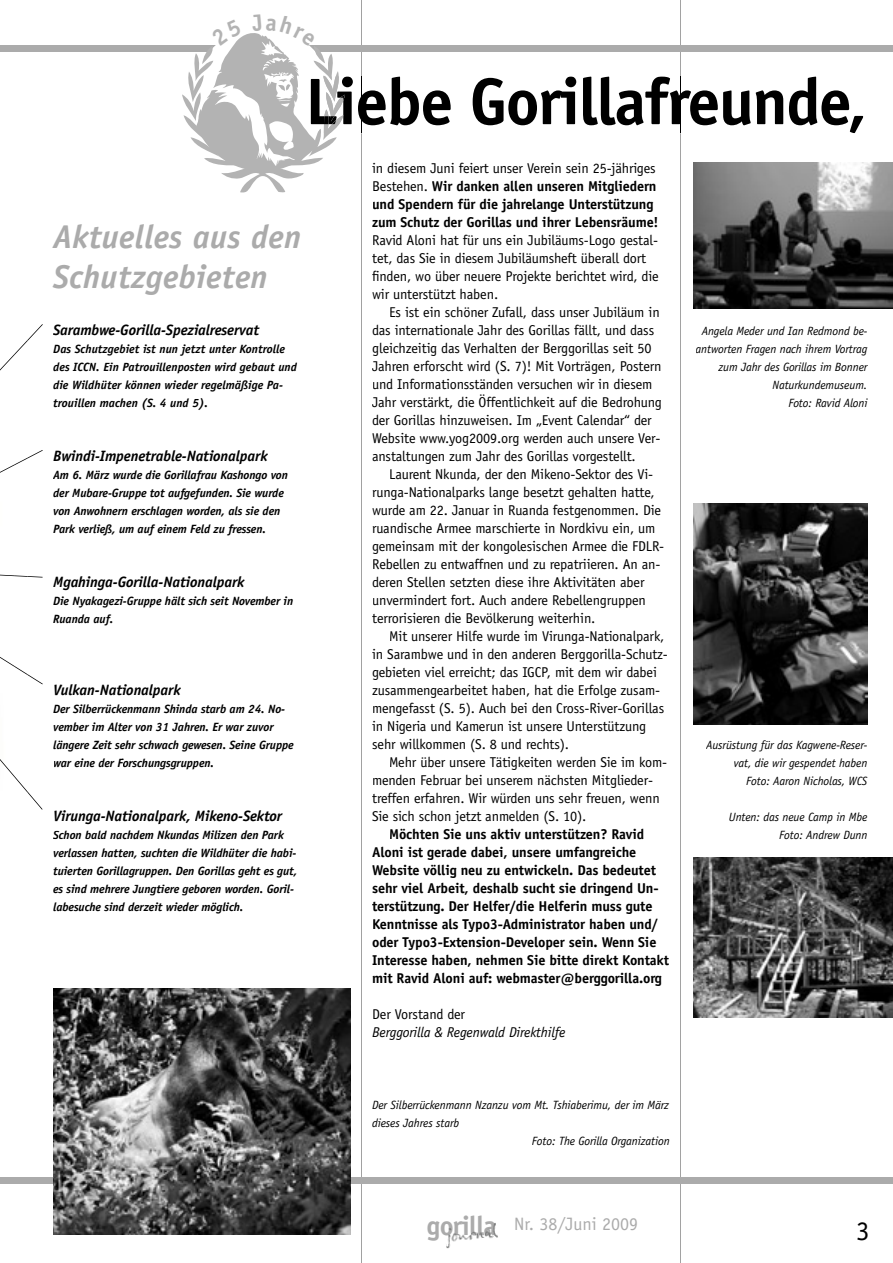
<style>
.page{position:relative;width:893px;height:1263px;background:#fff}
.page>*{position:absolute;margin:0;border:0;box-sizing:border-box;transform-origin:0 0}
.t1{font:700 66px "Officina Sans";letter-spacing:-.025em;color:#000}
.t2{font:italic 700 33px/39.6px "Officina Sans";letter-spacing:.01em;color:#ababab}
.t3{font:27px "Officina Sans";color:#000}
.t4{font:18px "Officina Sans";color:#ababab}
.t5{font:italic 700 15px "Officina Sans";letter-spacing:-.01em;color:#000}
.t6{font:14.25px/18px "Officina Sans";letter-spacing:-.01em;color:#000}
.t7{font:700 14.25px/18px "Officina Sans";letter-spacing:-.01em;color:#000}
.t8{font:italic 14.25px "Officina Sans";letter-spacing:-.01em;color:#000}
.t9{font:italic 700 12px/18px "Officina Sans";letter-spacing:-.01em;color:#000}
.t10{font:italic 12px/18px "Officina Sans";letter-spacing:-.01em;color:#000;text-align:right}
.s1{font-weight:400}
.s2{font-weight:700;font-size:27px}
</style>
<div class="page">
<hr style="left:680px;top:0;width:1px;height:76px;background:#000">
<hr style="left:680px;top:133px;width:1px;height:1130px;background:#000">
<hr style="left:361px;top:0;width:1px;height:76px;background:#000">
<hr style="left:361px;top:133px;width:1px;height:1130px;background:#000">
<div style="left:0;top:45px;width:893px;height:6px;background:#ababab"></div>
<svg style="left:15px;top:450px;width:28px;height:15px"></svg>
<img style="left:0;top:464px;width:15px;height:9px">
<svg style="left:0;top:575px;width:43px;height:3px"></svg>
<svg style="left:15px;top:666px;width:28px;height:18px"></svg>
<img style="left:0;top:657px;width:15px;height:10px">
<svg style="left:15px;top:777px;width:28px;height:33px"></svg>
<img style="left:0;top:759px;width:15px;height:19px">
<svg style="left:15px;top:324px;width:28px;height:31px"></svg>
<img style="left:0;top:353px;width:15px;height:18px">
<img style="left:446px;top:1223px;width:52px;height:26px">
<div style="left:0;top:1178px;width:893px;height:6px;background:#ababab"></div>
<img style="left:53px;top:989px;width:298px;height:246px">
<img style="left:693px;top:503px;width:174px;height:221px">
<img style="left:693px;top:857px;width:200px;height:160px">
<img style="left:693px;top:163px;width:200px;height:145px">
<hr style="left:680px;top:76px;width:1px;height:57px;background:#000">
<hr style="left:361px;top:76px;width:1px;height:57px;background:#000">
<svg style="left:182px;top:33px;width:163px;height:160px"></svg>
<h1 class="t1" style="left:305px;top:61px;width:564px">Liebe Gorillafreunde,</h1>
<h2 class="t2" style="left:53px;top:217px;width:249px">Aktuelles aus den<br>Schutzgebieten</h2>
<p class="t5" style="left:53px;top:321px;width:207px">Sarambwe-Gorilla-Spezialreservat</p>
<p class="t9" style="left:53px;top:340px;width:245px">Das Schutzgebiet ist nun jetzt unter Kontrolle des ICCN. Ein Patrouillenposten wird gebaut und die Wildhüter können wieder regelmäßige Pa&shy;trouillen machen (S. 4 und 5).</p>
<p class="t5" style="left:53px;top:447px;width:216px">Bwindi-Impenetrable-Nationalpark</p>
<p class="t9" style="left:53px;top:466px;width:236px">Am 6. März wurde die Gorillafrau Kashongo von der Mubare-Gruppe tot aufgefunden. Sie wurde von Anwohnern erschlagen worden, als sie den Park verließ, um auf einem Feld zu fressen.</p>
<p class="t5" style="left:53px;top:573px;width:193px">Mgahinga-Gorilla-Nationalpark</p>
<p class="t9" style="left:53px;top:592px;width:242px">Die Nyakagezi-Gruppe hält sich seit November in<br>Ruanda auf.</p>
<p class="t5" style="left:53px;top:681px;width:129px">Vulkan-Nationalpark</p>
<p class="t9" style="left:53px;top:700px;width:242px">Der Silberrückenmann Shinda starb am 24. No&shy;vember im Alter von 31 Jahren. Er war zuvor längere Zeit sehr schwach gewesen. Seine Gruppe war eine der Forschungsgruppen.</p>
<p class="t5" style="left:53px;top:807px;width:230px">Virunga-Nationalpark, Mikeno-Sektor</p>
<p class="t9" style="left:53px;top:826px;width:246px">Schon bald nachdem Nkundas Milizen den Park verlassen hatten, suchten die Wildhüter die habi&shy;tuierten Gorillagruppen. Den Gorillas geht es gut, es sind mehrere Jungtiere geboren worden. Goril&shy;labesuche sind derzeit wieder möglich.</p>
<p class="t7" style="left:372px;top:159px;width:288px"><span class="s1">in diesem Juni feiert unser Verein sein 25-jähriges Bestehen.</span> Wir danken allen unseren Mitgliedern und Spendern für die jahrelange Unterstützung zum Schutz der Gorillas und ihrer Lebensräume!</p>
<p class="t6" style="left:372px;top:231px;width:288px">Ravid Aloni hat für uns ein Jubiläums-Logo gestal&shy;tet, das Sie in diesem Jubiläumsheft überall dort finden, wo über neuere Projekte berichtet wird, die wir unterstützt haben.</p>
<p class="t6" style="left:372px;top:303px;width:291px;text-indent:17px">Es ist ein schöner Zufall, dass unser Jubiläum in das internationale Jahr des Gorillas fällt, und dass gleichzeitig das Verhalten der Berggorillas seit 50<br>Jahren erforscht wird (S. 7)! Mit Vorträgen, Postern und Informationsständen versuchen wir in diesem Jahr verstärkt, die Öffentlichkeit auf die Bedrohung der Gorillas hinzuweisen. Im „Event Calendar“ der Website www.yog2009.org werden auch unsere Ver&shy;anstaltungen zum Jahr des Gorillas vorgestellt.</p>
<p class="t6" style="left:372px;top:465px;width:294px;text-indent:17px">Laurent Nkunda, der den Mikeno-Sektor des Vi&shy;runga-Nationalparks lange besetzt gehalten hatte, wurde am 22. Januar in Ruanda festgenommen. Die ruandische Armee marschierte in Nordkivu ein, um gemeinsam mit der kongolesischen Armee die FDLR-Rebellen zu entwaffnen und zu repatriieren. An an&shy;deren Stellen setzten diese ihre Aktivitäten aber unvermindert fort. Auch andere Rebellengruppen terrorisieren die Bevölkerung weiterhin.</p>
<p class="t6" style="left:372px;top:627px;width:297px;text-indent:17px">Mit unserer Hilfe wurde im Virunga-Nationalpark, in Sarambwe und in den anderen Berggorilla-Schutz&shy;gebieten viel erreicht; das IGCP, mit dem wir dabei zusammengearbeitet haben, hat die Erfolge zusam&shy;mengefasst (S. 5). Auch bei den Cross-River-Gorillas in Nigeria und Kamerun ist unsere Unterstützung sehr willkommen (S. 8 und rechts).</p>
<p class="t6" style="left:372px;top:753px;width:297px;text-indent:17px">Mehr über unsere Tätigkeiten werden Sie im kom&shy;menden Februar bei unserem nächsten Mitglieder&shy;treffen erfahren. Wir würden uns sehr freuen, wenn Sie sich schon jetzt anmelden (S. 10).</p>
<p class="t7" style="left:372px;top:825px;width:299px;text-indent:17px">Möchten Sie uns aktiv unterstützen? Ravid Aloni ist gerade dabei, unsere umfangreiche Website völlig neu zu entwickeln. Das bedeutet sehr viel Arbeit, deshalb sucht sie dringend Un&shy;terstützung. Der Helfer/die Helferin muss gute Kenntnisse als Typo3-Adminis trator haben und/ oder Typo3-Extension-Developer sein. Wenn Sie Interesse haben, nehmen Sie bitte direkt Kontakt mit Ravid Aloni auf: webmaster@berggorilla.org</p>
<p class="t6" style="left:372px;top:1005px;width:94px">Der Vorstand der</p>
<p class="t8" style="left:372px;top:1024px;width:195px">Berggorilla &amp; Regenwald Direkthilfe</p>
<p class="t10" style="left:696px;top:322px;width:173px">Angela Meder und Ian Redmond be&shy;antworten Fragen nach ihrem Vortrag zum Jahr des Gorillas im Bonner<br>Naturkundemuseum.<br>Foto: Ravid Aloni</p>
<p class="t10" style="left:706px;top:736px;width:163px">Ausrüstung für das Kagwene-Reser&shy;vat, die wir gespendet haben<br>Foto: Aaron Nicholas, WCS</p>
<p class="t10" style="left:729px;top:808px;width:140px">Unten: das neue Camp in Mbe<br>Foto: Andrew Dunn</p>
<p class="t10" style="left:372px;top:1096px;width:298px">Der Silberrückenmann Nzanzu vom Mt. Tshiaberimu, der im März</p>
<p class="t10" style="left:372px;top:1114px;width:89px">dieses Jahres starb</p>
<p class="t10" style="left:532px;top:1132px;width:139px">Foto: The Gorilla Organization</p>
<p class="t4" style="left:427px;top:1214px;width:213px"><span class="s2">gorilla</span> Nr. 38/Juni 2009</p>
<h3 class="t3" style="left:856px;top:1215px;width:15px">3</h3>
</div>
